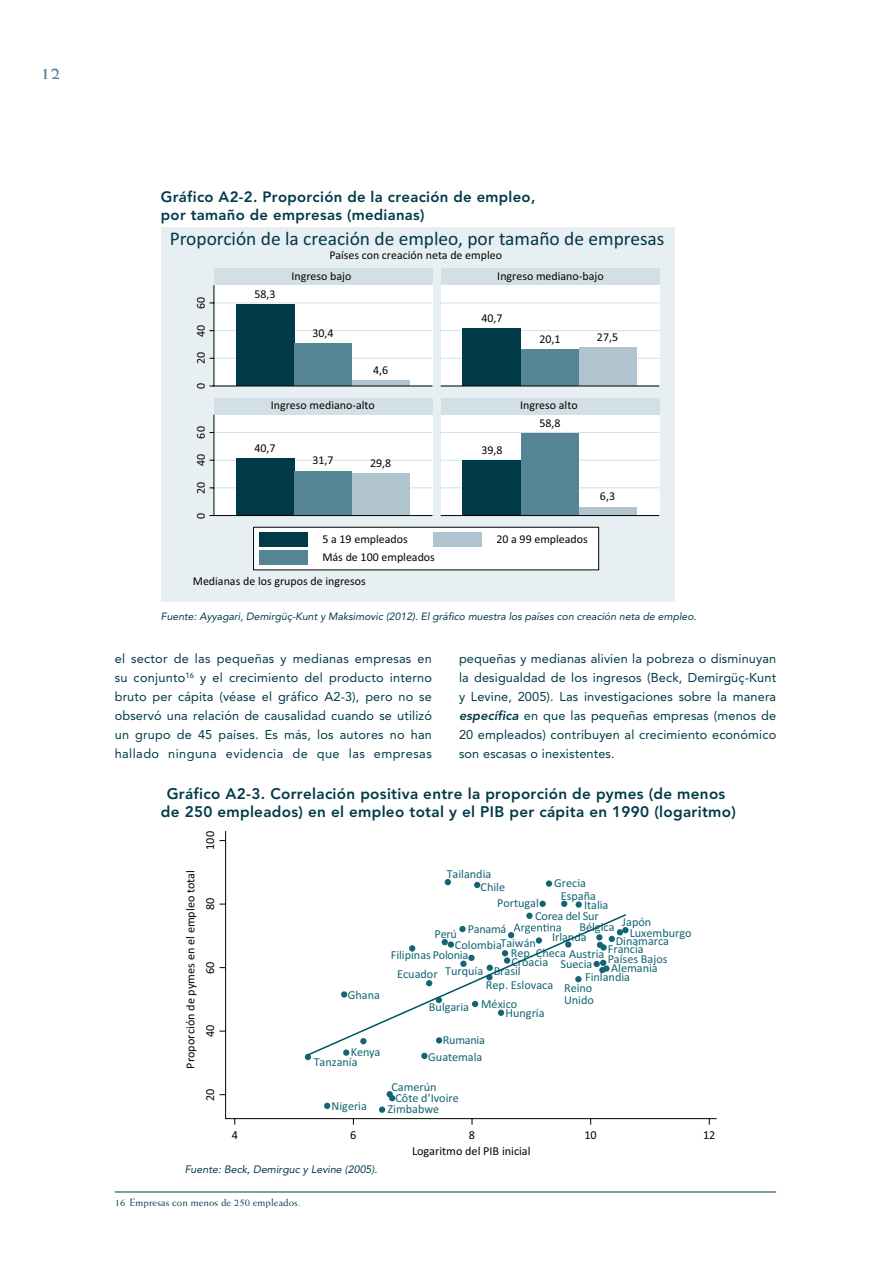
<style>
.page{position:relative;width:891px;height:1263px;background:#fff}
.page>*{position:absolute;margin:0;border:0;box-sizing:border-box;transform-origin:0 0}
.t1{font:19.35px "Calibri";color:#003a49}
.t2{font:700 18px "Weiss Std";color:#548594}
.t3{font:800 15.3px/18.3px "Avenir";letter-spacing:.02em;color:#003a49;text-align:center}
.t4{font:800 15px/18px "Avenir";letter-spacing:.02em;color:#003a49}
.body_text{font:12.75px/19px "Avenir LT Std";letter-spacing:.015em;color:#003a49;text-align:justify}
.t5{font:12.15px/16.4px "Calibri";color:#136474}
.t6{font:12.15px "Calibri";color:#040503}
.t7{font:12.15px "Calibri";letter-spacing:-.02em;color:#136474}
.t8{font:12px "Calibri";color:#040503}
.t9{font:italic 10.65px "Avenir";color:#003a49}
.t10{font:italic 10.5px "Avenir";color:#003a49}
.first_footnote{font:10.5px "Weiss Std";letter-spacing:.01em;color:#003a49}
.s1{font-weight:800;font-style:italic}
</style>
<div class="page">
<div style="left:161px;top:227px;width:513px;height:374px;background:#e7eff2"></div>
<div style="left:214px;top:268px;width:219px;height:17px;background:#d2e0e6"></div>
<div style="left:441px;top:268px;width:219px;height:17px;background:#d2e0e6"></div>
<div style="left:253px;top:527px;width:346px;height:43px;background:#fff;border:1px solid #040503"></div>
<div style="left:259px;top:532px;width:49px;height:14px;background:#003a49"></div>
<div style="left:433px;top:532px;width:49px;height:14px;background:#afc4ce"></div>
<div style="left:259px;top:550px;width:49px;height:14px;background:#548594"></div>
<svg style="left:209px;top:285px;width:451px;height:231px;background:#bacbd0"></svg>
<svg style="left:219px;top:831px;width:498px;height:294px"></svg>
<svg style="left:306px;top:912px;width:321px;height:144px"></svg>
<hr style="left:115px;top:1191px;width:661px;height:1px;background:#003a49">
<h2 class="t2" style="left:40px;top:62px;width:22px">12</h2>
<p class="t4" style="left:161px;top:188px;width:376px">Gráfico A2-2. Proporción de la creación de empleo, por tamaño de empresas (medianas)</p>
<p class="t1" style="left:170px;top:227px;width:496px">Proporción de la creación de empleo, por tamaño de empresas</p>
<p class="t8" style="left:329px;top:248px;width:174px">Países con creación neta de empleo</p>
<p class="t8" style="left:193px;top:309px;width:14px;rotate:-90deg">60</p>
<p class="t8" style="left:193px;top:336px;width:14px;rotate:-90deg">40</p>
<p class="t8" style="left:193px;top:364px;width:14px;rotate:-90deg">20</p>
<p class="t8" style="left:193px;top:389px;width:8px;rotate:-90deg">0</p>
<p class="t8" style="left:193px;top:438px;width:14px;rotate:-90deg">60</p>
<p class="t8" style="left:193px;top:466px;width:14px;rotate:-90deg">40</p>
<p class="t8" style="left:193px;top:494px;width:14px;rotate:-90deg">20</p>
<p class="t8" style="left:193px;top:518px;width:8px;rotate:-90deg">0</p>
<p class="t8" style="left:255px;top:286px;width:23px">58,3</p>
<p class="t8" style="left:291px;top:268px;width:61px">Ingreso bajo</p>
<p class="t8" style="left:313px;top:326px;width:23px">30,4</p>
<p class="t8" style="left:373px;top:362px;width:17px">4,6</p>
<p class="t8" style="left:497px;top:268px;width:108px">Ingreso mediano-bajo</p>
<p class="t8" style="left:481px;top:311px;width:23px">40,7</p>
<p class="t8" style="left:539px;top:331px;width:23px">20,1</p>
<p class="t8" style="left:597px;top:329px;width:23px">27,5</p>
<p class="t8" style="left:271px;top:398px;width:105px">Ingreso mediano-alto</p>
<p class="t8" style="left:520px;top:398px;width:59px">Ingreso alto</p>
<p class="t8" style="left:255px;top:440px;width:23px">40,7</p>
<p class="t8" style="left:313px;top:452px;width:23px">31,7</p>
<p class="t8" style="left:370px;top:455px;width:23px">29,8</p>
<p class="t8" style="left:481px;top:442px;width:23px">39,8</p>
<p class="t8" style="left:539px;top:415px;width:23px">58,8</p>
<p class="t8" style="left:600px;top:489px;width:17px">6,3</p>
<p class="t8" style="left:322px;top:531px;width:87px">5 a 19 empleados</p>
<p class="t8" style="left:193px;top:573px;width:174px">Medianas de los grupos de ingresos</p>
<p class="t8" style="left:322px;top:549px;width:114px">Más de 100 empleados</p>
<p class="t8" style="left:496px;top:531px;width:93px">20 a 99 empleados</p>
<p class="t10" style="left:161px;top:610px;width:537px">Fuente: Ayyagari, Demirgüç-Kunt y Maksimovic (2012). El gráfico muestra los países con creación neta de empleo.</p>
<p class="body_text" style="left:115px;top:649px;width:319px">el sector de las pequeñas y medianas empresas en su conjunto<sup>16</sup> y el crecimiento del producto interno bruto per cápita (véase el gráfico A2-3), pero no se observó una relación de causalidad cuando se utilizó un grupo de 45 países. Es más, los autores no han hallado ninguna evidencia de que las empresas</p>
<p class="body_text" style="left:459px;top:649px;width:319px">pequeñas y medianas alivien la pobreza o disminuyan la desigualdad de los ingresos (Beck, Demirgüç-Kunt y Levine, 2005). Las investigaciones sobre la manera <span class="s1">específica</span> en que las pequeñas empresas (menos de 20 empleados) contribuyen al crecimiento económico son escasas o inexistentes.</p>
<p class="t3" style="left:161px;top:784px;width:577px">Gráfico A2-3. Correlación positiva entre la proporción de pymes (de menos de 250 empleados) en el empleo total y el PIB per cápita en 1990 (logaritmo)</p>
<p class="t6" style="left:183px;top:1068px;width:200px;rotate:-90deg">Proporción de pymes en el empleo total</p>
<p class="t6" style="left:202px;top:849px;width:20px;rotate:-90deg">100</p>
<p class="t6" style="left:202px;top:910px;width:14px;rotate:-90deg">80</p>
<p class="t6" style="left:202px;top:973px;width:14px;rotate:-90deg">60</p>
<p class="t6" style="left:202px;top:1037px;width:14px;rotate:-90deg">40</p>
<p class="t6" style="left:202px;top:1100px;width:14px;rotate:-90deg">20</p>
<p class="t6" style="left:232px;top:1126px;width:8px">4</p>
<p class="t5" style="left:348px;top:986px;width:34px">Ghana</p>
<p class="t5" style="left:314px;top:1046px;width:68px;line-height:9.9px;text-indent:37px">Kenya<br>Tanzanía</p>
<p class="t5" style="left:332px;top:1097px;width:37px">Nigeria</p>
<p class="t5" style="left:447px;top:865px;width:46px">Tailandia</p>
<p class="t5" style="left:554px;top:874px;width:33px">Grecia</p>
<p class="t5" style="left:481px;top:879px;width:26px">Chile</p>
<p class="t5" style="left:561px;top:887px;width:37px">España</p>
<p class="t5" style="left:497px;top:894px;width:43px">Portugal</p>
<p class="t5" style="left:500px;top:934px;width:37px">Taiwán</p>
<p class="t5" style="left:584px;top:896px;width:26px">Italia</p>
<p class="t7" style="left:535px;top:907px;width:65px">Corea del Sur</p>
<p class="t5" style="left:630px;top:915px;width:63px;line-height:11.4px;text-indent:-7px">Japón<br>Luxemburgo</p>
<p class="t5" style="left:616px;top:932px;width:55px">Dinamarca</p>
<p class="t5" style="left:569px;top:915px;width:76px;line-height:24.2px;text-indent:10px">Bélgica<br>Austria Francia</p>
<p class="t5" style="left:468px;top:920px;width:40px">Panamá</p>
<p class="t5" style="left:455px;top:929px;width:49px;line-height:10.2px;text-indent:-20px">Perú<br>Colombia</p>
<p class="t5" style="left:486px;top:963px;width:69px;line-height:13.8px;text-indent:-41px">Turquía Brasil<br>Rep. Eslovaca</p>
<p class="t5" style="left:511px;top:928px;width:77px;text-indent:41px">Irlanda<br>Rep. Checa</p>
<p class="t5" style="left:511px;top:953px;width:38px">Croacia</p>
<p class="t5" style="left:391px;top:947px;width:79px">Filipinas Polonia</p>
<p class="t5" style="left:608px;top:950px;width:61px">Países Bajos</p>
<p class="t5" style="left:561px;top:955px;width:33px">Suecia</p>
<p class="t5" style="left:611px;top:959px;width:48px">Alemania</p>
<p class="t5" style="left:397px;top:966px;width:42px">Ecuador</p>
<p class="t5" style="left:429px;top:998px;width:90px">Bulgaria México</p>
<p class="t5" style="left:585px;top:969px;width:46px">Finlandia</p>
<p class="t5" style="left:564px;top:981px;width:31px;line-height:12.1px">Reino<br>Unido</p>
<p class="t5" style="left:506px;top:1004px;width:41px">Hungría</p>
<p class="t5" style="left:428px;top:1031px;width:58px;text-align:right">Rumania<br>Guatemala</p>
<p class="t5" style="left:391px;top:1078px;width:47px">Camerún</p>
<p class="t5" style="left:395px;top:1089px;width:65px">Côte d’Ivoire</p>
<p class="t5" style="left:388px;top:1101px;width:53px">Zimbabwe</p>
<p class="t6" style="left:350px;top:1126px;width:8px">6</p>
<p class="t6" style="left:469px;top:1126px;width:8px">8</p>
<p class="t6" style="left:412px;top:1142px;width:120px">Logaritmo del PIB inicial</p>
<p class="t6" style="left:584px;top:1126px;width:14px">10</p>
<p class="t6" style="left:703px;top:1126px;width:14px">12</p>
<p class="t9" style="left:185px;top:1163px;width:194px">Fuente: Beck, Demirguc y Levine (2005).</p>
<p class="first_footnote" style="left:115px;top:1195px;width:187px">16 Empresas con menos de 250 empleados.</p>
</div>
